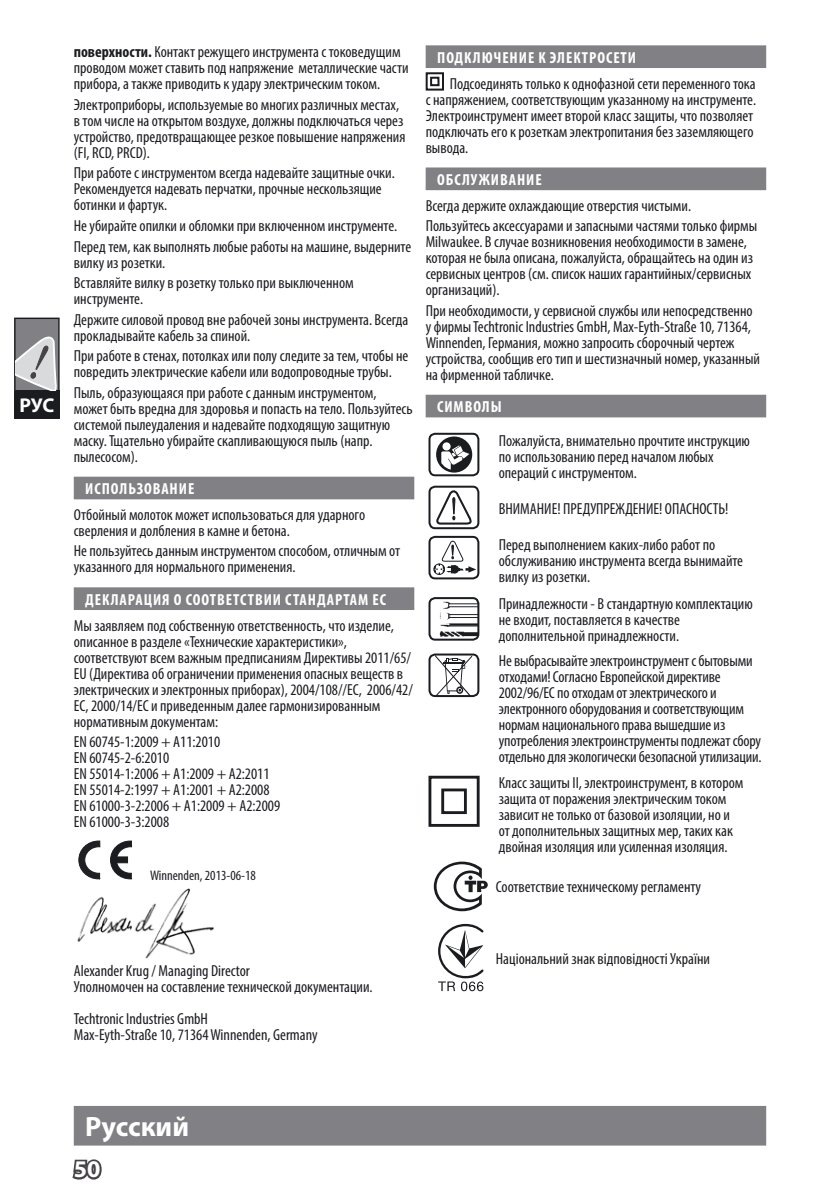
<style>
.page{position:relative;width:840px;height:1191px;background:#fff}
.page>*{position:absolute;margin:0;border:0;box-sizing:border-box;transform-origin:0 0}
.t1{font:700 28px "Myriad Pro";color:#fff}
.t2{font:700 24px "Myriad Pro";color:#fff}
.t3{font:700 20px "Myriad Pro";color:#fff}
.t4{font:condensed 16px/16px "Myriad Pro";color:#1b1c20}
.t5{font:700 condensed 16px "Myriad Pro";letter-spacing:.06em;color:#fff}
.t6{font:condensed 14px "Myriad Pro";color:#1b1c20}
.s1{font-weight:700}
</style>
<div class="page">
<div style="left:74px;top:1106px;width:691px;height:39px;background:#818084"></div>
<svg style="left:72px;top:1159px;width:30px;height:21px"></svg>
<div style="left:14px;top:390px;width:46px;height:28px;background:#1b1c20"></div>
<div style="left:15px;top:318px;width:44px;height:73px;background:#818084"></div>
<div style="left:14px;top:317px;width:46px;height:74px;border:1px solid #1b1c20"></div>
<svg style="left:16px;top:336px;width:41px;height:54px"></svg>
<div style="left:425px;top:45px;width:340px;height:23px;background:#818084;border:2px solid #818084"></div>
<div style="left:425px;top:72px;width:19px;height:19px;border:2px solid #1b1c20"></div>
<div style="left:430px;top:77px;width:9px;height:9px;border:2px solid #1b1c20"></div>
<div style="left:425px;top:167px;width:340px;height:23px;background:#818084;border:2px solid #818084"></div>
<div style="left:425px;top:395px;width:340px;height:22px;background:#818084"></div>
<svg style="left:436px;top:436px;width:36px;height:36px"></svg>
<div style="left:442px;top:442px;width:8px;height:8px;background:#fff;border-radius:50%"></div>
<div style="left:428px;top:433px;width:51px;height:43px;border:2px solid #1b1c20;border-radius:6px"></div>
<div style="left:428px;top:486px;width:51px;height:43px;border:2px solid #1b1c20;border-radius:6px"></div>
<svg style="left:434px;top:445px;width:39px;height:80px"></svg>
<svg style="left:433px;top:540px;width:43px;height:35px"></svg>
<div style="left:428px;top:536px;width:51px;height:43px;border:2px solid #1b1c20;border-radius:6px"></div>
<img style="left:439px;top:598px;width:39px;height:41px">
<div style="left:428px;top:597px;width:51px;height:43px;border:2px solid #1b1c20;border-radius:6px"></div>
<svg style="left:435px;top:656px;width:37px;height:38px"></svg>
<div style="left:428px;top:653px;width:51px;height:44px;border:2px solid #1b1c20;border-radius:6px"></div>
<div style="left:441px;top:788px;width:25px;height:26px;border:3px solid #1b1c20"></div>
<div style="left:428px;top:775px;width:51px;height:52px;border:3px solid #1b1c20"></div>
<svg style="left:433px;top:861px;width:54px;height:50px"></svg>
<svg style="left:438px;top:924px;width:45px;height:67px"></svg>
<div style="left:74px;top:477px;width:340px;height:22px;background:#818084"></div>
<div style="left:74px;top:587px;width:340px;height:23px;background:#818084;border:2px solid #818084"></div>
<svg style="left:110px;top:840px;width:22px;height:39px"></svg>
<div style="left:115px;top:856px;width:13px;height:7px;background:#1b1c20;border:1px solid #1b1c20"></div>
<svg style="left:78px;top:840px;width:22px;height:39px"></svg>
<img style="left:77px;top:888px;width:137px;height:71px">
<p class="t3" style="left:19px;top:392px;width:36px">РУС</p>
<p class="t4" style="left:74px;top:44px;width:336px"><span class="s1">поверхности.</span> Контакт режущего инструмента с токоведущим проводом может ставить под напряжение металлические части прибора, а также приводить к удару электрическим током.</p>
<p class="t4" style="left:74px;top:96px;width:333px">Электроприборы, используемые во многих различных местах, в том числе на открытом воздухе, должны подключаться через устройство, предотвращающее резкое повышение напряжения (FI, RCD, PRCD).</p>
<p class="t4" style="left:74px;top:165px;width:322px">При работе с инструментом всегда надевайте защитные очки.<br>Рекомендуется надевать перчатки, прочные нескользящие ботинки и фартук.</p>
<p class="t4" style="left:74px;top:215px;width:339px;line-height:20.6px">Не убирайте опилки и обломки при включенном инструменте.<br>Перед тем, как выполнять любые работы на машине, выдерните</p>
<p class="t4" style="left:74px;top:252px;width:281px;line-height:20.6px">вилку из розетки.<br>Вставляйте вилку в розетку только при выключенном</p>
<p class="t4" style="left:74px;top:288px;width:336px;line-height:20.6px">инструменте.<br>Держите силовой провод вне рабочей зоны инструмента. Bсегда</p>
<p class="t4" style="left:74px;top:325px;width:336px;line-height:20.6px">прокладывайте кабель за спиной.<br>При работе в стенах, потолках или полу следите за тем, чтобы не</p>
<p class="t4" style="left:74px;top:361px;width:319px;line-height:20.6px">повредить электрические кабели или водопроводные трубы.<br>Пыль, образующаяся при работе с данным инструментом,</p>
<p class="t4" style="left:74px;top:400px;width:340px">может быть вредна для здоровья и попасть на тело. Пользуйтесь системой пылеудаления и надевайте подходящую защитную маску. Тщательно убирайте скапливающуюся пыль (напр. пылесосом).</p>
<p class="t5" style="left:85px;top:479px;width:110px">ИСПОЛЬЗОВАНИЕ</p>
<p class="t4" style="left:74px;top:506px;width:293px">Отбойный молоток может использоваться для ударного сверления и долбления в камне и бетона.</p>
<p class="t4" style="left:74px;top:543px;width:328px">Не пользуйтесь данным инструментом способом, отличным от указанного для нормального применения.</p>
<p class="t5" style="left:85px;top:589px;width:302px">ДЕКЛАРАЦИЯ О СООТВЕТСТВИИ СТАНДАРТАМ EC</p>
<p class="t4" style="left:74px;top:617px;width:340px">Мы заявляем под собственную ответственность, что изделие, описанное в разделе «Технические характеристики», соответствуют всем важным предписаниям Директивы 2011/65/ ЕU (Директива об ограничении применения опасных веществ в электрических и электронных приборах), 2004/108//ЕС, 2006/42/ ЕС, 2000/14/EC и приведенным далее гармонизированным нормативным документам:</p>
<p class="t4" style="left:74px;top:733px;width:208px">EN 60745-1:2009 + A11:2010<br>EN 60745-2-6:2010<br>EN 55014-1:2006 + A1:2009 + A2:2011<br>EN 55014-2:1997 + A1:2001 + A2:2008<br>EN 61000-3-2:2006 + A1:2009 + A2:2009<br>EN 61000-3-3:2008</p>
<p class="t6" style="left:150px;top:866px;width:107px">Winnenden, 2013-06-18</p>
<p class="t5" style="left:437px;top:47px;width:200px">ПОДКЛЮЧЕНИЕ К ЭЛЕКТРОСЕТИ</p>
<p class="t4" style="left:425px;top:75px;width:332px;text-indent:24px">Подсоединять только к однофазной сети переменного тока с напряжением, соответствующим указанному на инструменте.<br>Электроинструмент имеет второй класс защиты, что позволяет подключать его к розеткам электропитания без заземляющего вывода.</p>
<p class="t5" style="left:437px;top:169px;width:106px">ОБСЛУЖИВАНИЕ</p>
<p class="t4" style="left:425px;top:195px;width:333px;line-height:20.6px">Всегда держите охлаждающие отверстия чистыми.<br>Пользуйтесь аксессуарами и запасными частями только фирмы</p>
<p class="t4" style="left:425px;top:234px;width:329px">Milwaukee. B случае возникновения необходимости в замене, которая не была описана, пожалуйста, обращайтесь на один из сервисных центров (см. список наших гарантийных/сервисных организаций).</p>
<p class="t4" style="left:425px;top:302px;width:336px">При необходимости, у сервисной службы или непосредственно у фирмы Techtronic Industries GmbH, Max‑Eyth‑Straße 10, 71364, Winnenden, Германия, можно запросить сборочный чертеж устройства, сообщив его тип и шестизначный номер, указанный на фирменной табличке.</p>
<p class="t5" style="left:437px;top:397px;width:66px">СИМВОЛЫ</p>
<p class="t4" style="left:498px;top:433px;width:252px">Пожалуйста, внимательно прочтите инструкцию по использованию перед началом любых операций с инструментом.</p>
<p class="t4" style="left:498px;top:500px;width:231px">ВНИМАНИЕ! ПРЕДУПРЕЖДЕНИЕ! ОПАСНОСТЬ!</p>
<p class="t4" style="left:498px;top:536px;width:246px">Перед выполнением каких-либо работ по обслуживанию инструмента всегда вынимайте вилку из розетки.</p>
<p class="t4" style="left:498px;top:595px;width:255px">Принадлежности - B стандартную комплектацию не входит, поставляется в качестве дополнительной принадлежности.</p>
<p class="t4" style="left:498px;top:652px;width:264px">Не выбрасывайте электроинструмент с бытовыми отходами! Согласно Европейской директиве 2002/96/ЕС по отходам от электрического и электронного оборудования и соответствующим нормам национального права вышедшие из употребления электроинструменты подлежат сбору отдельно для экологически безопасной утилизации.</p>
<p class="t4" style="left:498px;top:774px;width:246px">Класс защиты II, электроинструмент, в котором защита от поражения электрическим током зависит не только от базовой изоляции, но и от дополнительных защитных мер, таких как двойная изоляция или усиленная изоляция.</p>
<p class="t4" style="left:495px;top:879px;width:207px">Соответствие техническому регламенту</p>
<p class="t4" style="left:74px;top:962px;width:300px">Alexander Krug / Managing Director<br>Уполномочен на составление технической документации.</p>
<p class="t4" style="left:74px;top:1010px;width:245px">Techtronic Industries GmbH<br>Max-Eyth-Straße 10, 71364 Winnenden, Germany</p>
<p class="t4" style="left:495px;top:950px;width:215px">Національний знак відповідності України</p>
<h1 class="t1" style="left:85px;top:1108px;width:105px">Pусский</h1>
<h2 class="t2" style="left:74px;top:1153px;width:28px">50</h2>
</div>
